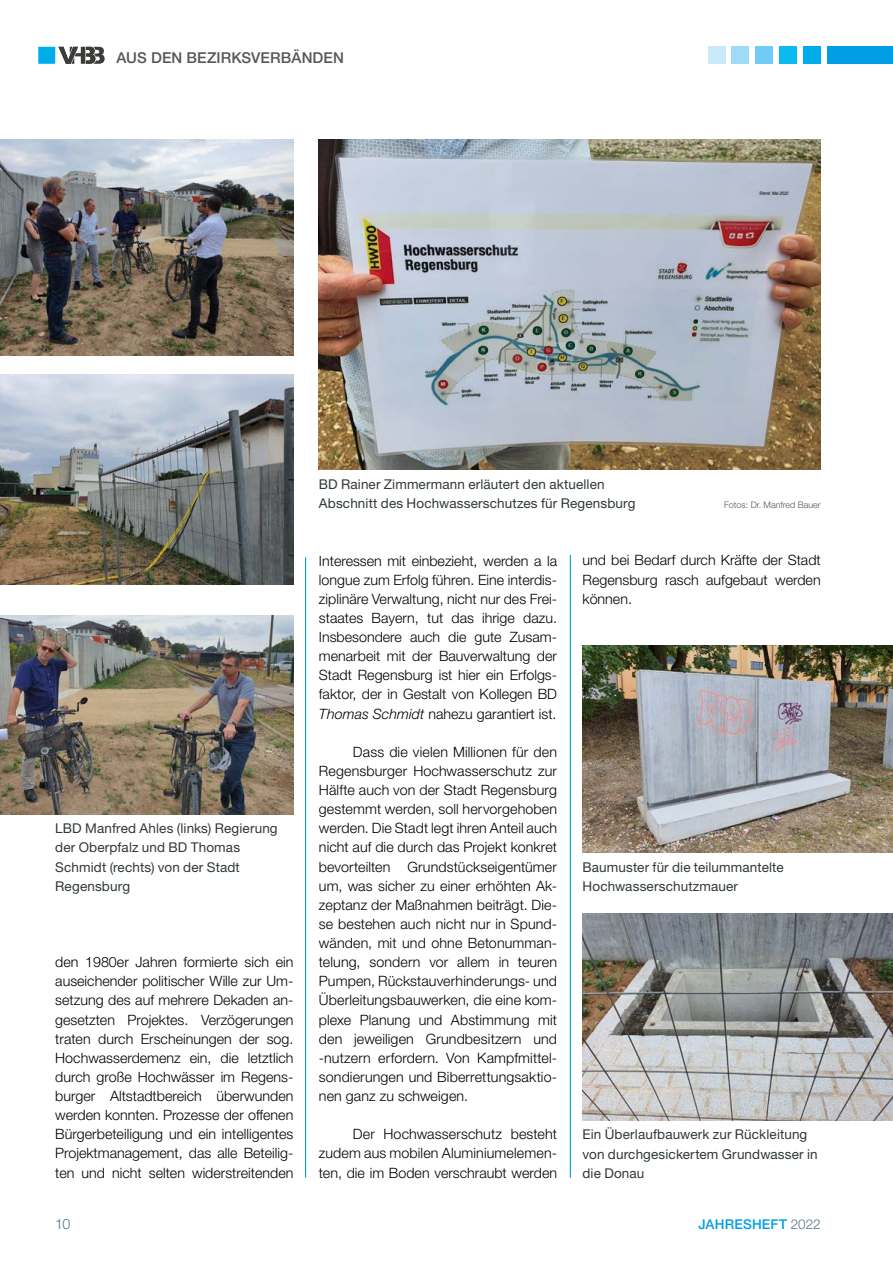
<style>
.page{position:relative;width:893px;height:1263px;background:#fff}
.page>*{position:absolute;margin:0;border:0;box-sizing:border-box;transform-origin:0 0}
.t1{font:500 15px "Helvetica Neue LT Std";letter-spacing:.01em;color:#575756}
.t2{font:300 14.25px/19px "Helvetica Neue LT Std";color:#000;text-align:justify}
.t3{font:300 14.25px "Helvetica Neue LT Std";color:#567483}
.t4{font:13.5px/19.2px "Helvetica Neue LT Std";letter-spacing:.01em;color:#30383b}
.t5{font:500 13.5px "Helvetica Neue LT Std";letter-spacing:.01em;color:#009fe3}
.t6{font:300 9px "Helvetica Neue LT Std";color:#575756}
.s1{font-style:italic}
.s2{font-weight:300;color:#567483}
</style>
<div class="page">
<img style="left:319px;top:139px;width:502px;height:331px">
<img style="left:0;top:374px;width:293px;height:211px">
<img style="left:0;top:615px;width:293px;height:199px">
<img style="left:0;top:139px;width:293px;height:216px">
<img style="left:583px;top:646px;width:310px;height:206px">
<img style="left:583px;top:914px;width:310px;height:206px">
<hr style="left:570px;top:555px;width:1px;height:622px;background:#009fe3">
<hr style="left:305px;top:557px;width:1px;height:620px;background:#009fe3">
<div style="left:827px;top:47px;width:66px;height:17px;background:#009fe3"></div>
<div style="left:804px;top:47px;width:17px;height:17px;background:#00ace9"></div>
<div style="left:780px;top:47px;width:17px;height:17px;background:#0bbbef"></div>
<div style="left:756px;top:47px;width:17px;height:17px;background:#71cbf4"></div>
<div style="left:732px;top:47px;width:17px;height:17px;background:#a1daf8"></div>
<div style="left:708px;top:47px;width:17px;height:17px;background:#c9e9fb"></div>
<div style="left:38px;top:47px;width:17px;height:17px;background:#00ace9"></div>
<svg style="left:58px;top:47px;width:47px;height:17px"></svg>
<p class="t1" style="left:116px;top:49px;width:229px">AUS DEN BEZIRKSVERBÄNDEN</p>
<p class="t4" style="left:319px;top:474px;width:318px">BD Rainer Zimmermann erläutert den aktuellen<br>Abschnitt des Hochwasserschutzes für Regensburg</p>
<p class="t6" style="left:724px;top:499px;width:98px">Fotos: Dr. Manfred Bauer</p>
<p class="t4" style="left:55px;top:819px;width:224px">LBD Manfred Ahles (links) Regierung der Oberpfalz und BD Thomas<br>Schmidt (rechts) von der Stadt<br>Regensburg</p>
<p class="t2" style="left:55px;top:952px;width:240px">den 1980er Jahren formierte sich ein auseichender politischer Wille zur Um&shy;setzung des auf mehrere Dekaden an&shy;gesetzten Projektes. Verzögerungen traten durch Erscheinungen der sog.<br>Hochwasserdemenz ein, die letztlich durch große Hochwässer im Regens&shy;burger Altstadtbereich überwunden werden konnten. Prozesse der offenen Bürgerbeteiligung und ein intelligentes Projektmanagement, das alle Beteilig&shy;ten und nicht selten widerstreitenden</p>
<p class="t2" style="left:319px;top:551px;width:240px">Interessen mit einbezieht, werden a la longue zum Erfolg führen. Eine interdis&shy;ziplinäre Verwaltung, nicht nur des Frei&shy;staates Bayern, tut das ihrige dazu.<br>Insbesondere auch die gute Zusam&shy;menarbeit mit der Bauverwaltung der Stadt Regensburg ist hier ein Erfolgs&shy;faktor, der in Gestalt von Kollegen BD <span class="s1">Thomas Schmidt</span> nahezu garantiert ist.</p>
<p class="t2" style="left:319px;top:742px;width:240px;text-indent:34px">Dass die vielen Millionen für den Regensburger Hochwasserschutz zur Hälfte auch von der Stadt Regensburg gestemmt werden, soll hervorgehoben werden. Die Stadt legt ihren Anteil auch nicht auf die durch das Projekt konkret bevorteilten Grundstückseigentümer um, was sicher zu einer erhöhten Ak&shy;zeptanz der Maßnahmen beiträgt. Die&shy;se bestehen auch nicht nur in Spund&shy;wänden, mit und ohne Betonumman&shy;telung, sondern vor allem in teuren Pumpen, Rückstauverhinderungs- und Überleitungsbauwerken, die eine kom&shy;plexe Planung und Abstimmung mit den jeweiligen Grundbesitzern und -nutzern erfordern. Von Kampfmittel&shy;sondierungen und Biberrettungsaktio&shy;nen ganz zu schweigen.</p>
<p class="t2" style="left:319px;top:1124px;width:240px;text-indent:34px">Der Hochwasserschutz besteht zudem aus mobilen Aluminiumelemen&shy;ten, die im Boden verschraubt werden</p>
<p class="t2" style="left:583px;top:551px;width:240px">und bei Bedarf durch Kräfte der Stadt Regensburg rasch aufgebaut werden können.</p>
<p class="t4" style="left:583px;top:857px;width:203px">Baumuster für die teilummantelte<br>Hochwasserschutzmauer</p>
<p class="t4" style="left:583px;top:1125px;width:237px">Ein Überlaufbauwerk zur Rückleitung von durchgesickertem Grundwasser in die Donau</p>
<p class="t3" style="left:55px;top:1215px;width:17px">10</p>
<p class="t5" style="left:698px;top:1216px;width:124px">JAHRESHEFT <span class="s2">2022</span></p>
</div>
